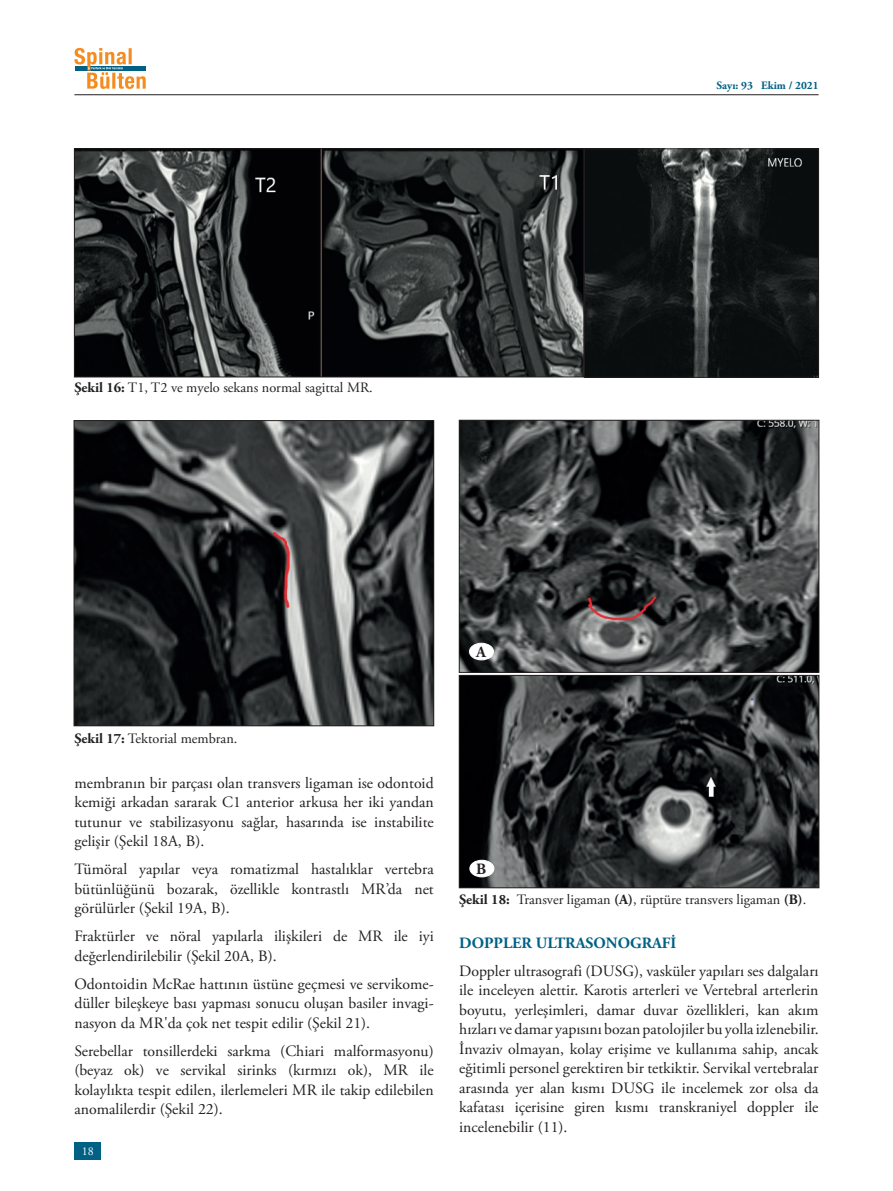
<style>
.page{position:relative;width:893px;height:1191px;background:#fff}
.page>*{position:absolute;margin:0;border:0;box-sizing:border-box;transform-origin:0 0}
.t1{font:15.75px/19.5px "Adobe Garamond Pro";color:#231f20;text-align:justify}
.t2{font:700 15.75px "Adobe Garamond Pro";color:#006185}
.t3{font:700 15.75px "Adobe Garamond Pro";color:#231f20}
.t4{font:14.25px "Adobe Garamond Pro";color:#231f20}
.t5{font:12px "Adobe Garamond Pro";color:#fff}
.t6{font:700 11.25px "Adobe Garamond Pro";color:#006185}
.s1{font-weight:700}
</style>
<div class="page">
<div style="left:74px;top:1141px;width:27px;height:18px;background:#006185"></div>
<hr style="left:74px;top:94px;width:745px;height:1px;background:#231f20">
<svg style="left:74px;top:48px;width:72px;height:41px"></svg>
<img style="left:76px;top:150px;width:741px;height:226px">
<div style="left:74px;top:148px;width:510px;height:229px;border:1px solid #231f20"></div>
<div style="left:584px;top:148px;width:235px;height:230px;border:1px solid #231f20"></div>
<img style="left:76px;top:422px;width:356px;height:302px">
<div style="left:74px;top:420px;width:360px;height:306px;border:1px solid #231f20"></div>
<img style="left:461px;top:422px;width:356px;height:248px">
<div style="left:459px;top:420px;width:360px;height:252px;border:1px solid #231f20"></div>
<img style="left:461px;top:677px;width:356px;height:209px">
<div style="left:459px;top:675px;width:360px;height:213px;border:1px solid #231f20"></div>
<div style="left:469px;top:643px;width:24px;height:17px;background:#fff;border-radius:50%"></div>
<div style="left:469px;top:643px;width:25px;height:17px;border:1px solid #fff;border-radius:50%"></div>
<div style="left:470px;top:860px;width:24px;height:17px;background:#fff;border-radius:50%"></div>
<div style="left:470px;top:860px;width:24px;height:17px;border:1px solid #fff;border-radius:50%"></div>
<p class="t6" style="left:717px;top:79px;width:103px">Sayı: 93 Ekim / 2021</p>
<p class="t4" style="left:74px;top:379px;width:300px"><span class="s1">Şekil 16:</span> T1, T2 ve myelo sekans normal sagittal MR.</p>
<p class="t3" style="left:476px;top:643px;width:11px">A</p>
<p class="t4" style="left:74px;top:729px;width:164px"><span class="s1">Şekil 17:</span> Tektorial membran.</p>
<p class="t1" style="left:74px;top:773px;width:361px">membranın bir parçası olan transvers ligaman ise odontoid kemiği arkadan sararak C1 anterior arkusa her iki yandan tutunur ve stabilizasyonu sağlar, hasarında ise instabilite gelişir (Şekil 18A, B).</p>
<p class="t1" style="left:74px;top:860px;width:361px">Tümöral yapılar veya romatizmal hastalıklar vertebra bütünlüğünü bozarak, özellikle kontrastlı MR’da net görülürler (Şekil 19A, B).</p>
<p class="t1" style="left:74px;top:927px;width:361px">Fraktürler ve nöral yapılarla ilişkileri de MR ile iyi değerlendirilebilir (Şekil 20A, B).</p>
<p class="t1" style="left:74px;top:974px;width:361px">Odontoidin McRae hattının üstüne geçmesi ve servikome&shy;düller bileşkeye bası yapması sonucu oluşan basiler invagi&shy;nasyon da MR'da çok net tespit edilir (Şekil 21).</p>
<p class="t1" style="left:74px;top:1041px;width:361px">Serebellar tonsillerdeki sarkma (Chiari malformasyonu) (beyaz ok) ve servikal sirinks (kırmızı ok), MR ile kolaylıkta tespit edilen, ilerlemeleri MR ile takip edilebilen anomalilerdir (Şekil 22).</p>
<p class="t5" style="left:82px;top:1143px;width:13px">18</p>
<p class="t3" style="left:476px;top:860px;width:12px">B</p>
<p class="t4" style="left:459px;top:891px;width:349px"><span class="s1">Şekil 18:</span> Transver ligaman <span class="s1">(A)</span>, rüptüre transvers ligaman <span class="s1">(B)</span>.</p>
<p class="t2" style="left:459px;top:933px;width:219px">DOPPLER ULTRASONOGRAFİ</p>
<p class="t1" style="left:459px;top:961px;width:361px">Doppler ultrasografi (DUSG), vasküler yapıları ses dalgaları ile inceleyen alettir. Karotis arterleri ve Vertebral arterlerin boyutu, yerleşimleri, damar duvar özellikleri, kan akım hızları ve damar yapısını bozan patolojiler bu yolla izlenebilir.<br>İnvaziv olmayan, kolay erişime ve kullanıma sahip, ancak eğitimli personel gerektiren bir tetkiktir. Servikal vertebralar arasında yer alan kısmı DUSG ile incelemek zor olsa da kafatası içerisine giren kısmı transkraniyel doppler ile incelenebilir (11).</p>
</div>
